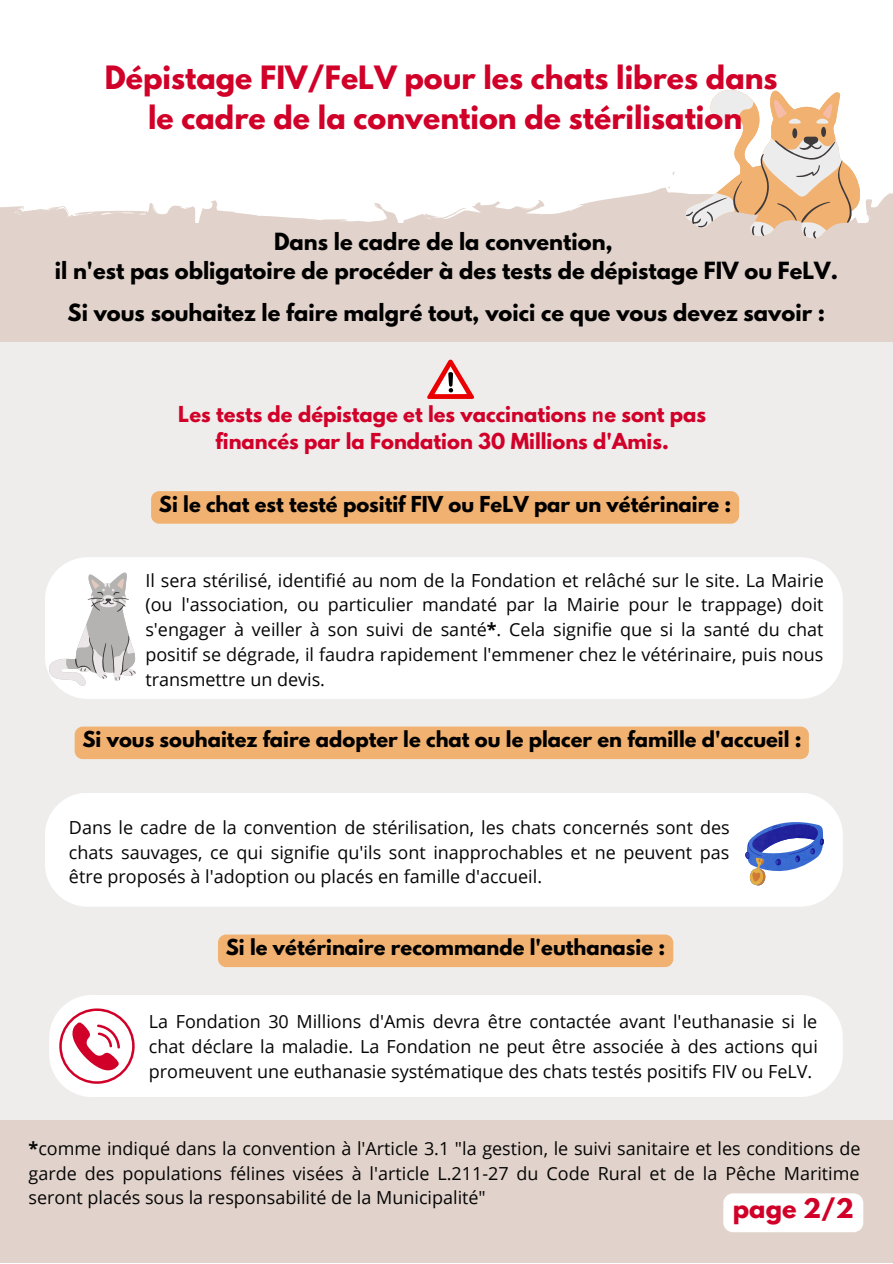
<style>
.page{position:relative;width:893px;height:1264px;background:#fff}
.page>*{position:absolute;margin:0;border:0;box-sizing:border-box;transform-origin:0 0}
.t1{font:700 28.5px "League Spartan";color:#d10029}
.t2{font:700 24px "League Spartan";color:#d10029}
.t3{font:700 21px "League Spartan";color:#000}
.t4{font:700 19.5px "League Spartan";color:#000}
.t5{font:700 19.5px/27px "League Spartan";color:#d10029;text-align:center}
.t6{font:18px/24.8px "Open Sans";color:#050505;text-align:justify}
.s1{font-family:"Lucida Grande"}
.s2{font-weight:700}
</style>
<div class="page">
<div style="left:0;top:0;width:892px;height:1262px;background:#e1d3cb"></div>
<div style="left:0;top:342px;width:892px;height:778px;background:#efedec"></div>
<div style="left:45px;top:793px;width:797px;height:113px;background:#fff"></div>
<div style="left:49px;top:995px;width:793px;height:101px;background:#fff"></div>
<svg style="left:427px;top:359px;width:47px;height:40px"></svg>
<svg style="left:739px;top:813px;width:85px;height:72px;background:#a8b1da"></svg>
<svg style="left:59px;top:1008px;width:76px;height:75px;background:#f2bcc6"></svg>
<div style="left:0;top:0;width:892px;height:222px;background:#fff"></div>
<svg style="left:685px;top:89px;width:175px;height:150px;background:#ecd5bf"></svg>
<div style="left:151px;top:491px;width:588px;height:32px;background:#f1b170;border-radius:8px"></div>
<div style="left:45px;top:557px;width:797px;height:142px;background:#fff;border-radius:43px"></div>
<svg style="left:49px;top:572px;width:87px;height:113px"></svg>
<div style="left:75px;top:726px;width:733px;height:33px;background:#f1b170;border-radius:8px"></div>
<div style="left:218px;top:934px;width:455px;height:33px;background:#f1b170;border-radius:8px"></div>
<div style="left:723px;top:1193px;width:140px;height:39px;background:#fff"></div>
<p class="t1" style="left:105px;top:64px;width:674px">Dépistage FIV/FeLV pour les chats libres dans</p>
<p class="t1" style="left:148px;top:103px;width:595px">le cadre de la convention de stérilisation</p>
<p class="t3" style="left:274px;top:231px;width:340px">Dans le cadre de la convention,</p>
<p class="t3" style="left:55px;top:260px;width:784px">il n'est pas obligatoire de procéder à des tests de dépistage FIV ou FeLV.</p>
<p class="t3" style="left:68px;top:302px;width:759px">Si vous souhaitez le faire malgré tout, voici ce que vous devez savoir :</p>
<p class="t5" style="left:178px;top:403px;width:529px">Les tests de dépistage et les vaccinations <span class="s1">n</span>e sont pas financés par la Fondation 30 Millions d'Amis.</p>
<p class="t4" style="left:159px;top:494px;width:574px">Si le chat est testé positif FIV ou FeLV par un vétérinaire :</p>
<p class="t6" style="left:145px;top:567px;width:679px">Il sera stérilisé, identifié au nom de la Fondation et relâché sur le site. La Mairie (ou l'association, ou particulier mandaté par la Mairie pour le trappage) doit s'engager à veiller à son suivi de santé<span class="s2">*</span>. Cela signifie que si la santé du chat positif se dégrade, il faudra rapidement l'emmener chez le vétérinaire, puis nous transmettre un devis.</p>
<p class="t4" style="left:82px;top:729px;width:720px">Si vous souhaitez faire adopter le chat ou le placer en famille d'accueil :</p>
<p class="t6" style="left:69px;top:814px;width:662px">Dans le cadre de la convention de stérilisation, les chats concernés sont des chats sauvages, ce qui signifie qu'ils sont inapprochables et ne peuvent pas être proposés à l'adoption ou placés en famille d'accueil.</p>
<p class="t4" style="left:226px;top:937px;width:441px">Si le vétérinaire recommande l'euthanasie :</p>
<p class="t6" style="left:149px;top:1008px;width:670px">La Fondation 30 Millions d'Amis devra être contactée avant l'euthanasie si le chat déclare la maladie. La Fondation ne peut être associée à des actions qui promeuvent une euthanasie systématique des chats testés positifs FIV ou FeLV.</p>
<p class="t6" style="left:29px;top:1135px;width:833px"><span class="s2">*</span>comme indiqué dans la convention à l'Article 3.1 "la gestion, le suivi sanitaire et les conditions de garde des populations félines visées à l'article L.211-27 du Code Rural et de la Pêche Maritime seront placés sous la responsabilité de la Municipalité"</p>
<p class="t2" style="left:732px;top:1196px;width:122px">page 2/2</p>
</div>
